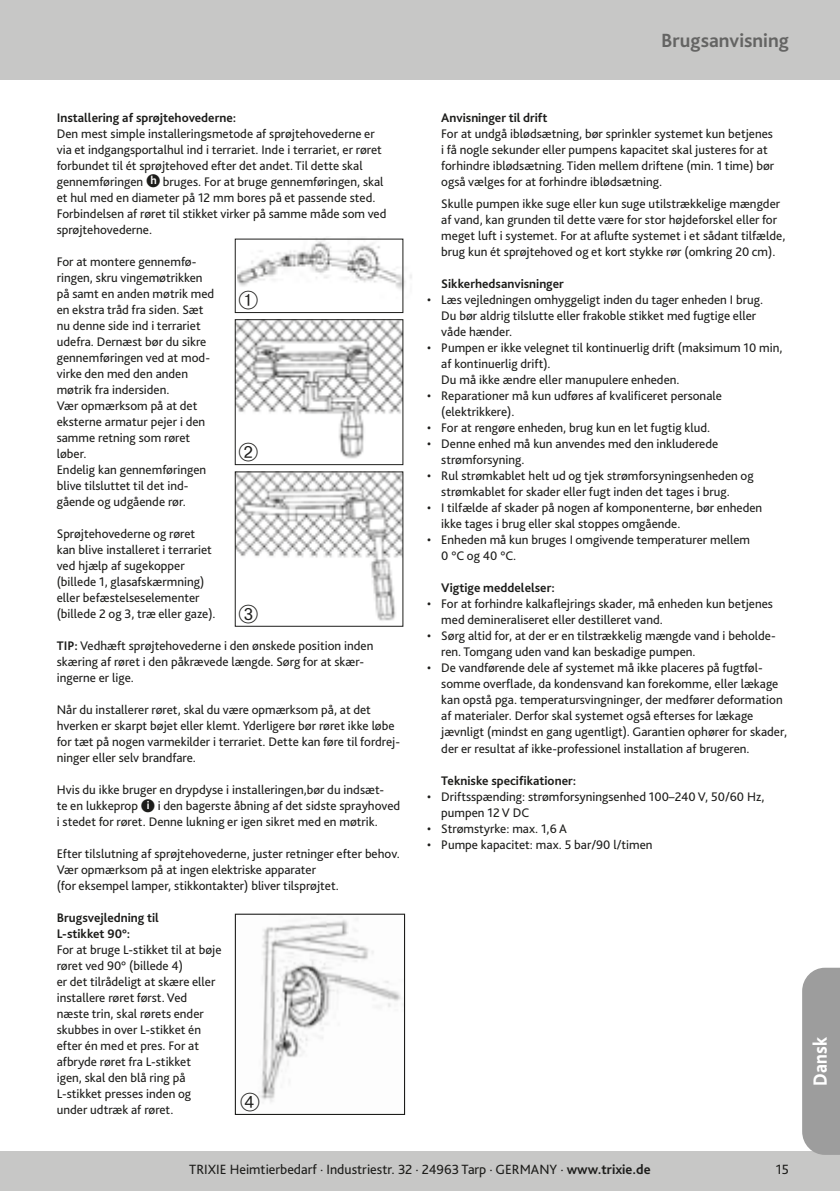
<style>
.page{position:relative;width:840px;height:1191px;background:#fff}
.page>*{position:absolute;margin:0;border:0;box-sizing:border-box;transform-origin:0 0}
.t1{font:700 20px "Bliss Pro";color:#646463}
.t2{font:800 20px "Bliss Pro";letter-spacing:.01em;color:#fff;scale:.89 1}
.t3{font:14px "Bliss Pro";color:#1d1d1b}
.t4{font:13px/16px "Bliss Pro";color:#1d1d1b}
.t5{font:700 13px/16px "Bliss Pro";color:#1d1d1b}
.s1{font-weight:700;font-size:11.6px;color:#fff}
.s2{font-weight:700}
</style>
<div class="page">
<div style="left:0;top:0;width:839px;height:79px;background:#c7c7c6"></div>
<div style="left:0;top:1151px;width:839px;height:40px;background:#c7c7c6"></div>
<div style="left:802px;top:967px;width:37px;height:187px;background:#9d9d9d"></div>
<img style="left:259px;top:917px;width:144px;height:185px">
<div style="left:235px;top:913px;width:170px;height:202px;border:1px solid #1d1d1b"></div>
<img style="left:238px;top:238px;width:174px;height:72px">
<img style="left:237px;top:321px;width:164px;height:138px">
<div style="left:235px;top:319px;width:168px;height:146px;border:1px solid #1d1d1b"></div>
<div style="left:235px;top:239px;width:168px;height:74px;border:1px solid #1d1d1b"></div>
<img style="left:237px;top:473px;width:164px;height:148px">
<svg style="left:239px;top:290px;width:18px;height:19px"></svg>
<svg style="left:239px;top:442px;width:18px;height:17px"></svg>
<svg style="left:239px;top:604px;width:18px;height:17px"></svg>
<h1 class="t1" style="left:661px;top:28px;width:129px">Brugsanvisning</h1>
<p class="t5" style="left:57px;top:109px;width:181px">Installering af sprøjtehovederne:</p>
<p class="t4" style="left:57px;top:125px;width:331px">Den mest simple installeringsmetode af sprøjtehovederne er via et indgangsportalhul ind i terrariet. Inde i terrariet, er røret forbundet til ét sprøjtehoved efter det andet. Til dette skal gennemføringen ●<span class="s1">h</span> bruges. For at bruge gennemføringen, skal et hul med en diameter på 12 mm bores på et passende sted.<br>Forbindelsen af røret til stikket virker på samme måde som ved sprøjtehovederne.</p>
<p class="t4" style="left:57px;top:253px;width:159px">For at montere gennemfø&shy;ringen, skru vingemøtrikken på samt en anden møtrik med en ekstra tråd fra siden. Sæt nu denne side ind i terrariet udefra. Dernæst bør du sikre gennemføringen ved at mod&shy;virke den med den anden møtrik fra indersiden.<br>Vær opmærksom på at det eksterne armatur pejer i den samme retning som røret løber.<br>Endelig kan gennemføringen blive tilsluttet til det ind&shy;gående og udgående rør.</p>
<p class="t4" style="left:57px;top:525px;width:160px">Sprøjtehovederne og røret kan blive installeret i terrariet ved hjælp af sugekopper (billede 1, glasafskærmning) eller befæstelseselementer (billede 2 og 3, træ eller gaze).</p>
<p class="t4" style="left:57px;top:637px;width:318px"><span class="s2">TIP:</span> Vedhæft sprøjtehovederne i den ønskede position inden skæring af røret i den påkrævede længde. Sørg for at skær&shy;ingerne er lige.</p>
<p class="t4" style="left:57px;top:701px;width:344px">Når du installerer røret, skal du være opmærksom på, at det hverken er skarpt bøjet eller klemt. Yderligere bør røret ikke løbe for tæt på nogen varmekilder i terrariet. Dette kan føre til fordrej&shy;ninger eller selv brandfare.</p>
<p class="t4" style="left:57px;top:781px;width:345px">Hvis du ikke bruger en drypdyse i installeringen,bør du indsæt-<br>te en lukkeprop ●<span class="s1">i</span> i den bagerste åbning af det sidste sprayhoved i stedet for røret. Denne lukning er igen sikret med en møtrik.</p>
<p class="t4" style="left:57px;top:845px;width:344px">Efter tilslutning af sprøjtehovederne, juster retninger efter behov.<br>Vær opmærksom på at ingen elektriske apparater<br>(for eksempel lamper, stikkontakter) bliver tilsprøjtet.</p>
<p class="t5" style="left:57px;top:909px;width:104px">Brugsvejledning til<br>L-stikket 90°:</p>
<p class="t4" style="left:57px;top:941px;width:166px">For at bruge L-stikket til at bøje røret ved 90° (billede 4)<br>er det tilrådeligt at skære eller installere røret først. Ved næste trin, skal rørets ender skubbes in over L-stikket én efter én med et pres. For at afbryde røret fra L-stikket<br>igen, skal den blå ring på<br>L-stikket presses inden og under udtræk af røret.</p>
<p class="t5" style="left:441px;top:109px;width:108px">Anvisninger til drift</p>
<p class="t4" style="left:441px;top:125px;width:334px">For at undgå iblødsætning, bør sprinkler systemet kun betjenes i få nogle sekunder eller pumpens kapacitet skal justeres for at forhindre iblødsætning. Tiden mellem driftene (min. 1 time) bør også vælges for at forhindre iblødsætning.</p>
<p class="t4" style="left:441px;top:195px;width:345px">Skulle pumpen ikke suge eller kun suge utilstrækkelige mængder af vand, kan grunden til dette være for stor højdeforskel eller for meget luft i systemet. For at aflufte systemet i et sådant tilfælde, brug kun ét sprøjtehoved og et kort stykke rør (omkring 20 cm).</p>
<p class="t5" style="left:441px;top:275px;width:124px">Sikkerhedsanvisninger</p>
<p class="t4" style="left:441px;top:291px;width:323px;text-indent:-14px">• Læs vejledningen omhyggeligt inden du tager enheden I brug.<br>Du bør aldrig tilslutte eller frakoble stikket med fugtige eller våde hænder.</p>
<p class="t4" style="left:441px;top:339px;width:342px;text-indent:-14px">• Pumpen er ikke velegnet til kontinuerlig drift (maksimum 10 min, af kontinuerlig drift).<br>Du må ikke ændre eller manupulere enheden.</p>
<p class="t4" style="left:441px;top:387px;width:282px;text-indent:-14px">• Reparationer må kun udføres af kvalificeret personale (elektrikkere).</p>
<p class="t4" style="left:427px;top:419px;width:284px">• For at rengøre enheden, brug kun en let fugtig klud.</p>
<p class="t4" style="left:441px;top:435px;width:278px;text-indent:-14px">• Denne enhed må kun anvendes med den inkluderede strømforsyning.</p>
<p class="t4" style="left:441px;top:467px;width:313px;text-indent:-14px">• Rul strømkablet helt ud og tjek strømforsyningsenheden og strømkablet for skader eller fugt inden det tages i brug.</p>
<p class="t4" style="left:441px;top:499px;width:322px;text-indent:-14px">• I tilfælde af skader på nogen af komponenterne, bør enheden ikke tages i brug eller skal stoppes omgående.</p>
<p class="t4" style="left:441px;top:531px;width:310px;text-indent:-14px">• Enheden må kun bruges I omgivende temperaturer mellem<br>0 °C og 40 °C.</p>
<p class="t5" style="left:441px;top:579px;width:115px">Vigtige meddelelser:</p>
<p class="t4" style="left:441px;top:595px;width:333px;text-indent:-14px">• For at forhindre kalkaflejrings skader, må enheden kun betjenes med demineraliseret eller destilleret vand.</p>
<p class="t4" style="left:441px;top:627px;width:336px;text-indent:-14px">• Sørg altid for, at der er en tilstrækkelig mængde vand i beholde&shy;ren. Tomgang uden vand kan beskadige pumpen.</p>
<p class="t4" style="left:441px;top:659px;width:347px;text-indent:-14px">• De vandførende dele af systemet må ikke placeres på fugtføl&shy;somme overflade, da kondensvand kan forekomme, eller lækage kan opstå pga. temperatursvingninger, der medfører deformation af materialer. Derfor skal systemet også efterses for lækage jævnligt (mindst en gang ugentligt). Garantien ophører for skader, der er resultat af ikke-professionel installation af brugeren.</p>
<p class="t5" style="left:441px;top:772px;width:136px">Tekniske specifikationer:</p>
<p class="t4" style="left:441px;top:788px;width:324px;text-indent:-14px">• Driftsspænding: strømforsyningsenhed 100–240 V, 50/60 Hz, pumpen 12 V DC</p>
<p class="t4" style="left:427px;top:820px;width:141px">• Strømstyrke: max. 1,6 A</p>
<p class="t4" style="left:427px;top:836px;width:227px">• Pumpe kapacitet: max. 5 bar/90 l/timen</p>
<p class="t3" style="left:189px;top:1160px;width:462px">TRIXIE Heimtierbedarf · Industriestr. 32 · 24963 Tarp · GERMANY · <span class="s2">www.trixie.de</span></p>
<p class="t3" style="left:775px;top:1160px;width:15px">15</p>
<h1 class="t2" style="left:807px;top:1085px;width:56px;rotate:-90deg">Dansk</h1>
</div>
